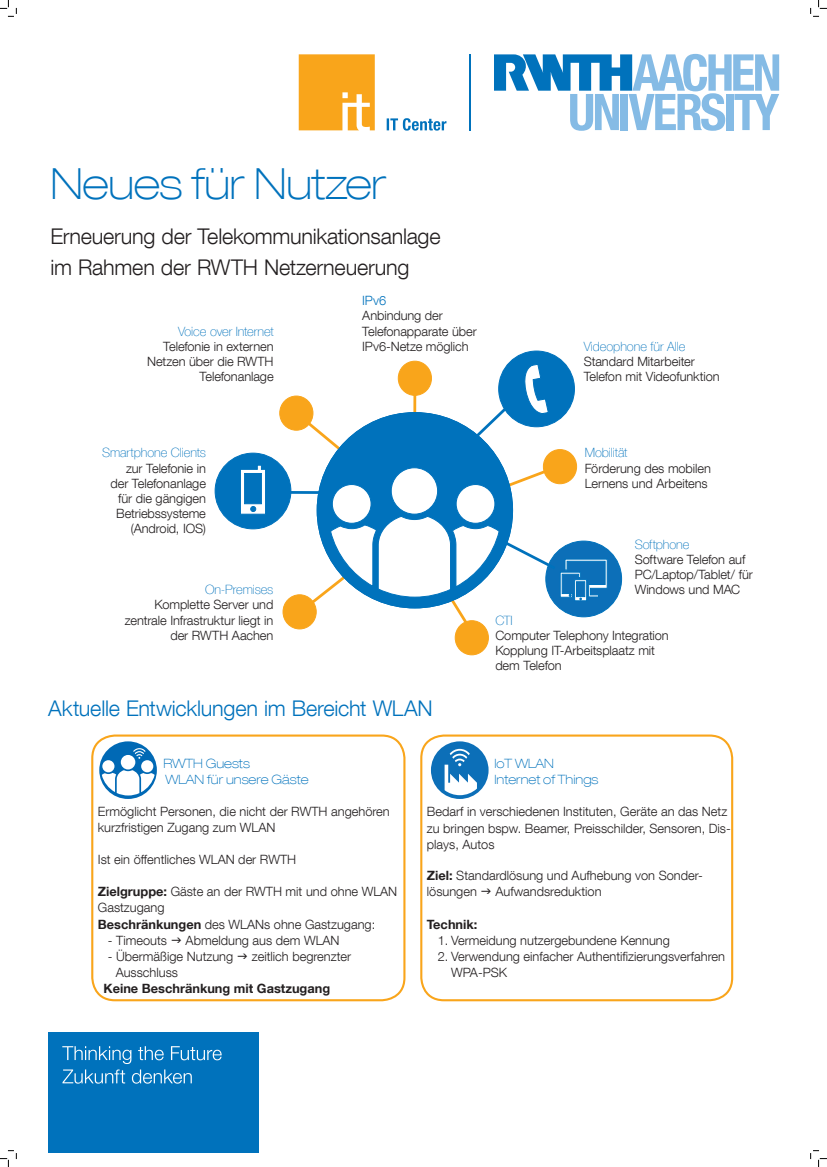
<style>
.page{position:relative;width:827px;height:1167px;background:#fff}
.page>*{position:absolute;margin:0;border:0;box-sizing:border-box;transform-origin:0 0}
.t1{font:100 expanded 42.8px "Helvetica Neue LT Com";letter-spacing:-.01em;color:#0072bc}
.t2{font:300 21.6px/30.4px "Helvetica Neue LT Com";letter-spacing:-.01em;color:#231f20}
.t3{font:300 21.6px "Helvetica Neue LT Com";letter-spacing:-.01em;color:#0072bc}
.t4{font:300 12.8px/15.2px "Helvetica Neue LT Com";color:#231f20}
.t5{font:100 12.8px "Helvetica Neue LT Com";letter-spacing:-.005em;color:#0072bc}
.t6{font:100 expanded 12.8px "Helvetica Neue LT Com";color:#0072bc}
.t7{font:700 12.8px "Helvetica Neue LT Com";color:#231f20}
.t8{font:300 12.8px "Helvetica Neue LT Com";color:#0072bc}
.s1{font-weight:700}
</style>
<div class="page">
<div style="left:91px;top:734px;width:314px;height:267px;border:2px solid #f9a51b;border-radius:23px"></div>
<div style="left:420px;top:734px;width:313px;height:267px;border:2px solid #f9a51b;border-radius:23px"></div>
<div style="left:498px;top:351px;width:76px;height:76px;background:#0072bc;border:1px solid #0072bc;border-radius:50%"></div>
<svg style="left:524px;top:364px;width:24px;height:50px"></svg>
<div style="left:215px;top:453px;width:76px;height:76px;background:#0072bc;border:1px solid #0072bc;border-radius:50%"></div>
<svg style="left:241px;top:465px;width:24px;height:49px"></svg>
<div style="left:545px;top:541px;width:76px;height:76px;background:#0c6fb8;border:1px solid #0072bc;border-radius:50%"></div>
<svg style="left:472px;top:404px;width:37px;height:37px"></svg>
<svg style="left:289px;top:489px;width:30px;height:6px"></svg>
<svg style="left:303px;top:418px;width:40px;height:35px"></svg>
<svg style="left:412px;top:395px;width:5px;height:17px"></svg>
<svg style="left:505px;top:467px;width:46px;height:22px"></svg>
<div style="left:317px;top:412px;width:195px;height:196px;background:#0072bc;border:1px solid #0072bc;border-radius:50%"></div>
<div style="left:456px;top:484px;width:39px;height:39px;background:#fff;border-radius:50%"></div>
<div style="left:456px;top:484px;width:39px;height:39px;border:1px solid #0072bc;border-radius:50%"></div>
<div style="left:332px;top:484px;width:39px;height:39px;background:#fff;border-radius:50%"></div>
<div style="left:332px;top:484px;width:39px;height:39px;border:1px solid #0072bc;border-radius:50%"></div>
<svg style="left:307px;top:516px;width:300px;height:121px"></svg>
<div style="left:391px;top:468px;width:46px;height:46px;background:#fff;border-radius:50%"></div>
<div style="left:391px;top:467px;width:46px;height:47px;border:1px solid #0072bc;border-radius:50%"></div>
<div style="left:280px;top:396px;width:33px;height:34px;background:#f9a51b;border-radius:50%"></div>
<div style="left:279px;top:396px;width:34px;height:34px;border:1px solid #f9a51b;border-radius:50%"></div>
<div style="left:398px;top:361px;width:33px;height:34px;background:#f9a51b;border-radius:50%"></div>
<div style="left:398px;top:361px;width:33px;height:34px;border:1px solid #f9a51b;border-radius:50%"></div>
<div style="left:543px;top:449px;width:33px;height:35px;background:#f9a51b;border-radius:50%"></div>
<div style="left:543px;top:449px;width:33px;height:35px;border:1px solid #f9a51b;border-radius:50%"></div>
<div style="left:455px;top:620px;width:33px;height:35px;background:#f9a51b;border-radius:50%"></div>
<div style="left:455px;top:620px;width:33px;height:35px;border:1px solid #f9a51b;border-radius:50%"></div>
<div style="left:283px;top:595px;width:33px;height:34px;background:#f9a51b;border-radius:50%"></div>
<div style="left:283px;top:594px;width:33px;height:35px;border:1px solid #f9a51b;border-radius:50%"></div>
<svg style="left:99px;top:741px;width:58px;height:58px"></svg>
<div style="left:141px;top:760px;width:12px;height:12px;background:#fff;border-radius:50%"></div>
<div style="left:102px;top:760px;width:12px;height:12px;background:#fff;border-radius:50%"></div>
<svg style="left:102px;top:770px;width:53px;height:25px"></svg>
<div style="left:121px;top:755px;width:14px;height:14px;background:#fff;border-radius:50%"></div>
<svg style="left:133px;top:748px;width:12px;height:11px"></svg>
<div style="left:431px;top:741px;width:57px;height:58px;background:#0c6fb8;border-radius:50%"></div>
<svg style="left:444px;top:749px;width:33px;height:46px"></svg>
<div style="left:49px;top:1032px;width:210px;height:120px;background:#0072bc"></div>
<svg style="left:62px;top:1046px;width:160px;height:37px"></svg>
<svg style="left:494px;top:54px;width:285px;height:77px"></svg>
<hr style="left:469px;top:54px;width:2px;height:76px;background:#0072bc">
<svg style="left:299px;top:54px;width:76px;height:76px;background:#f9ac2e"></svg>
<svg style="left:386px;top:118px;width:60px;height:13px"></svg>
<svg style="left:0;top:0;width:17px;height:17px"></svg>
<svg style="left:0;top:1150px;width:17px;height:17px"></svg>
<svg style="left:810px;top:0;width:16px;height:17px"></svg>
<svg style="left:810px;top:1150px;width:16px;height:17px"></svg>
<p class="t1" style="left:50px;top:157px;width:337px">Neues für Nutzer</p>
<p class="t2" style="left:50px;top:221px;width:391px">Erneuerung der Telekommunikationsanlage im Rahmen der RWTH Netzerneuerung</p>
<p class="t5" style="left:178px;top:323px;width:97px">Voice over Internet</p>
<p class="t4" style="left:147px;top:338px;width:128px;text-align:right">Telefonie in externen<br>Netzen über die RWTH<br>Telefonanlage</p>
<p class="t5" style="left:102px;top:445px;width:105px">Smartphone Clients</p>
<p class="t4" style="left:126px;top:460px;width:81px">zur Telefonie in</p>
<p class="t4" style="left:110px;top:475px;width:97px">der Telefonanlage</p>
<p class="t4" style="left:118px;top:490px;width:89px">für die gängigen</p>
<p class="t4" style="left:116px;top:506px;width:91px">Betriebssysteme</p>
<p class="t4" style="left:131px;top:521px;width:77px">(Android, IOS)</p>
<p class="t5" style="left:205px;top:582px;width:70px">On-Premises</p>
<p class="t4" style="left:154px;top:597px;width:120px">Komplette Server und</p>
<p class="t4" style="left:125px;top:612px;width:150px;text-align:right">zentrale Infrastruktur liegt in der RWTH Aachen</p>
<p class="t8" style="left:362px;top:293px;width:25px">IPv6</p>
<p class="t4" style="left:362px;top:308px;width:82px">Anbindung der</p>
<p class="t4" style="left:362px;top:323px;width:116px">Telefonapparate über</p>
<p class="t4" style="left:362px;top:338px;width:108px">IPv6-Netze möglich</p>
<p class="t5" style="left:583px;top:339px;width:103px">Videophone für Alle</p>
<p class="t4" style="left:583px;top:354px;width:112px">Standard Mitarbeiter</p>
<p class="t4" style="left:583px;top:369px;width:137px">Telefon mit Videofunktion</p>
<p class="t5" style="left:584px;top:445px;width:44px">Mobilität</p>
<p class="t4" style="left:584px;top:460px;width:128px">Förderung des mobilen<br>Lernens und Arbeitens</p>
<p class="t5" style="left:634px;top:536px;width:56px">Softphone</p>
<p class="t4" style="left:634px;top:551px;width:120px">Software Telefon auf<br>PC/Laptop/Tablet/ für<br>Windows und MAC</p>
<p class="t5" style="left:495px;top:612px;width:19px">CTI</p>
<p class="t4" style="left:495px;top:627px;width:175px">Computer Telephony Integration</p>
<p class="t4" style="left:495px;top:642px;width:161px">Kopplung IT-Arbeitsplaatz mit dem Telefon</p>
<p class="t3" style="left:48px;top:695px;width:386px">Aktuelle Entwicklungen im Bereicht WLAN</p>
<p class="t6" style="left:163px;top:755px;width:88px">RWTH Guests</p>
<p class="t6" style="left:165px;top:771px;width:145px">WLAN für unsere Gäste</p>
<p class="t4" style="left:98px;top:803px;width:293px;line-height:16.2px">Ermöglicht Personen, die nicht der RWTH angehören kurzfristigen Zugang zum WLAN</p>
<p class="t4" style="left:98px;top:851px;width:200px">Ist ein öffentliches WLAN der RWTH</p>
<p class="t4" style="left:98px;top:883px;width:301px;line-height:16.2px"><span class="s1">Zielgruppe:</span> Gäste an der RWTH mit und ohne WLAN<br>Gastzugang</p>
<p class="t4" style="left:98px;top:916px;width:279px"><span class="s1">Beschränkungen</span> des WLANs ohne Gastzugang:</p>
<p class="t4" style="left:108px;top:932px;width:61px">- Timeouts</p>
<p class="t4" style="left:186px;top:932px;width:155px">Abmeldung aus dem WLAN</p>
<p class="t4" style="left:108px;top:948px;width:127px">- Übermäßige Nutzung</p>
<p class="t4" style="left:252px;top:948px;width:101px">zeitlich begrenzter</p>
<p class="t4" style="left:116px;top:964px;width:64px">Ausschluss</p>
<p class="t7" style="left:103px;top:980px;width:228px">Keine Beschränkung mit Gastzugang</p>
<p class="t6" style="left:494px;top:755px;width:61px">IoT WLAN</p>
<p class="t6" style="left:494px;top:771px;width:106px">Internet of Things</p>
<p class="t4" style="left:427px;top:803px;width:305px;line-height:16.1px">Bedarf in verschiedenen Instituten, Geräte an das Netz zu bringen bspw. Beamer, Preisschilder, Sensoren, Dis&shy;plays, Autos</p>
<p class="t4" style="left:427px;top:867px;width:277px"><span class="s1">Ziel:</span> Standardlösung und Aufhebung von Sonder-</p>
<p class="t4" style="left:427px;top:884px;width:52px">lösungen</p>
<p class="t4" style="left:495px;top:884px;width:107px">Aufwandsreduktion</p>
<p class="t7" style="left:427px;top:916px;width:52px">Technik:</p>
<p class="t4" style="left:438px;top:932px;width:233px">1. Vermeidung nutzergebundene Kennung</p>
<p class="t4" style="left:438px;top:948px;width:288px">2. Verwendung einfacher Authentifizierungsverfahren</p>
<p class="t4" style="left:451px;top:964px;width:57px">WPA-PSK</p>
</div>
